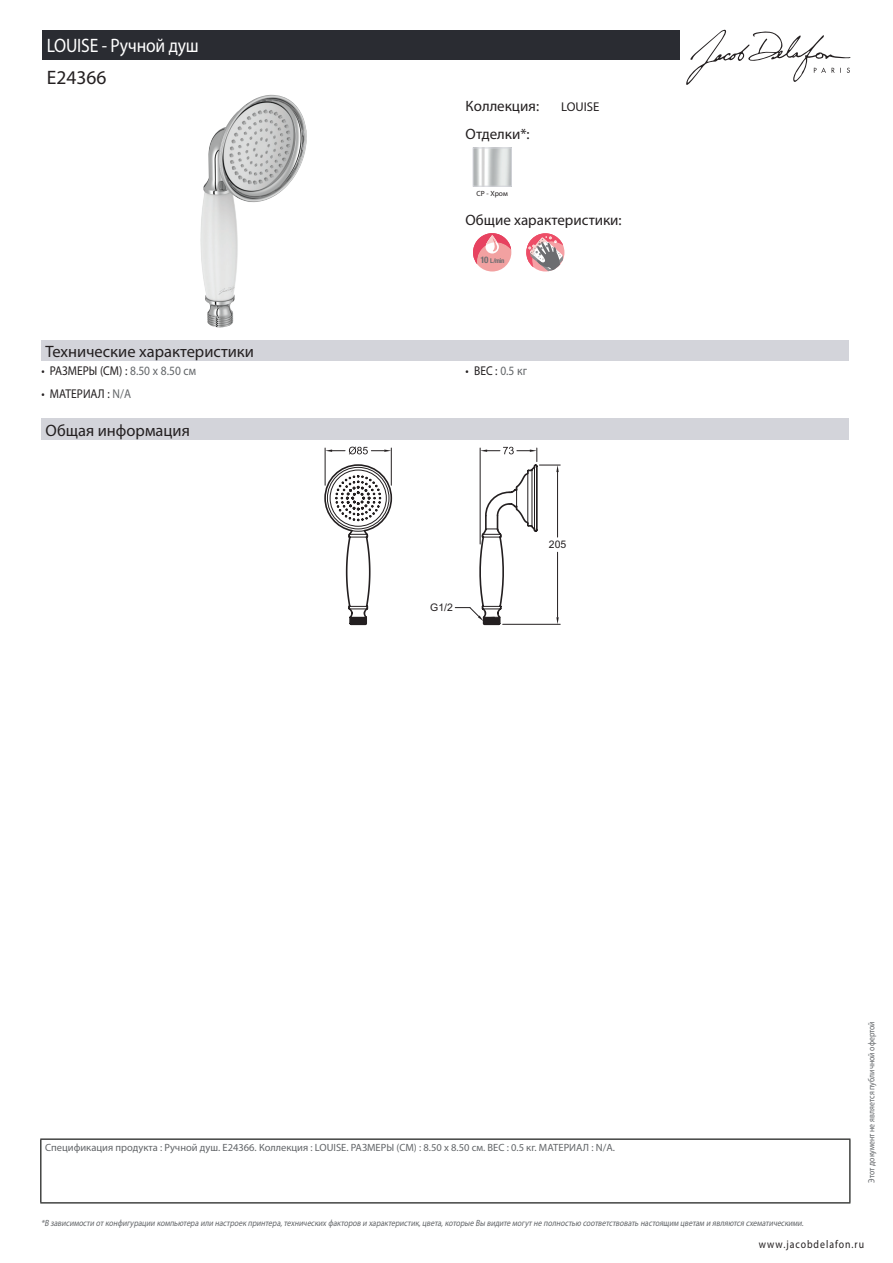
<style>
.page{position:relative;width:893px;height:1263px;background:#fff}
.page>*{position:absolute;margin:0;border:0;box-sizing:border-box;transform-origin:0 0}
.t1{font:19.5px "Myriad Pro";letter-spacing:-.01em;color:#fff;scale:.9 1}
.t2{font:19.5px "Myriad Pro";color:#231f20}
.t3{font:16.5px "Myriad Pro";color:#231f20}
.t4{font:15px "Myriad Pro";color:#231f20}
.t5{font:12.75px "Myriad Pro";color:#231f20;scale:.9 1}
.t6{font:12.75px "Myriad Pro";color:#231f20}
.t7{font:11.25px "Myriad Pro";letter-spacing:.1em;color:#231f20;scale:.87 1}
.t8{font:10.5px "Myriad Pro";color:#626568}
.t9{font:10.5px "Arial";color:#231f20}
.t10{font:italic 9px "Myriad Pro";color:#626568;scale:.87 1}
.t11{font:9px "Myriad Pro";color:#626568;scale:.87 1}
.t12{font:7.5px "Myriad Pro";color:#231f20}
.t13{font:700 condensed 6.6px "Helvetica Neue LT Std";color:#6c6d70}
.s1{font-size:9px}
.s2{color:#626568}
</style>
<div class="page">
<svg style="left:686px;top:30px;width:164px;height:55px"></svg>
<img style="left:200px;top:95px;width:71px;height:232px">
<img style="left:475px;top:150px;width:35px;height:35px">
<div style="left:473px;top:148px;width:39px;height:39px;border:1px solid #d3d4da"></div>
<div style="left:473px;top:233px;width:38px;height:38px;background:#f2a1a1;border-radius:50%"></div>
<svg style="left:473px;top:233px;width:38px;height:31px"></svg>
<svg style="left:526px;top:233px;width:38px;height:38px"></svg>
<div style="left:41px;top:340px;width:808px;height:21px;background:#d3d4da"></div>
<div style="left:41px;top:419px;width:808px;height:21px;background:#d3d4da"></div>
<svg style="left:324px;top:446px;width:236px;height:179px"></svg>
<div style="left:43px;top:30px;width:637px;height:30px;background:#2a2c32"></div>
<hr style="left:40px;top:1138px;width:810px;height:2px;background:#040503">
<hr style="left:40px;top:1140px;width:1px;height:62px;background:#040503">
<hr style="left:849px;top:1140px;width:1px;height:62px;background:#040503">
<hr style="left:40px;top:1202px;width:810px;height:1px;background:#040503">
<h1 class="t1" style="left:47px;top:33px;width:170px">LOUISE - Ручной душ</h1>
<h1 class="t2" style="left:47px;top:66px;width:61px">E24366</h1>
<h3 class="t4" style="left:466px;top:96px;width:75px">Коллекция:</h3>
<h3 class="t6" style="left:561px;top:99px;width:40px">LOUISE</h3>
<h3 class="t4" style="left:466px;top:125px;width:66px">Отделки*:</h3>
<p class="t12" style="left:477px;top:189px;width:33px">CP - Хром</p>
<h3 class="t4" style="left:466px;top:210px;width:158px">Общие характеристики:</h3>
<p class="t13" style="left:480px;top:257px;width:26px"><span class="s1">10</span> L/min</p>
<h2 class="t3" style="left:46px;top:341px;width:210px">Технические характеристики</h2>
<h3 class="t5" style="left:41px;top:363px;width:173px">• РАЗМЕРЫ (СМ) : <span class="s2">8.50 x 8.50 см</span></h3>
<h3 class="t5" style="left:466px;top:363px;width:70px">• ВЕС : <span class="s2">0.5 кг</span></h3>
<h3 class="t5" style="left:41px;top:385px;width:101px">• МАТЕРИАЛ : <span class="s2">N/A</span></h3>
<h2 class="t3" style="left:46px;top:420px;width:146px">Общая информация</h2>
<p class="t9" style="left:430px;top:600px;width:24px">G1/2</p>
<p class="t9" style="left:549px;top:537px;width:19px">205</p>
<p class="t8" style="left:45px;top:1141px;width:571px">Спецификация продукта : Ручной душ. E24366. Коллекция : LOUISE. РАЗМЕРЫ (СМ) : 8.50 x 8.50 см. ВЕС : 0.5 кг. МАТЕРИАЛ : N/A.</p>
<p class="t10" style="left:41px;top:1217px;width:880px">*В зависимости отконфигурации компьютера или настроек принтера,технических факторов и характеристик,цвета,которые Вы видите могутне полностью соответствовать настоящим цветам и являются схематическими.</p>
<p class="t11" style="left:866px;top:1183px;width:187px;rotate:-90deg">Этот документ не является публичной офертой</p>
<p class="t7" style="left:759px;top:1237px;width:122px">www.jacobdelafon.ru</p>
</div>
